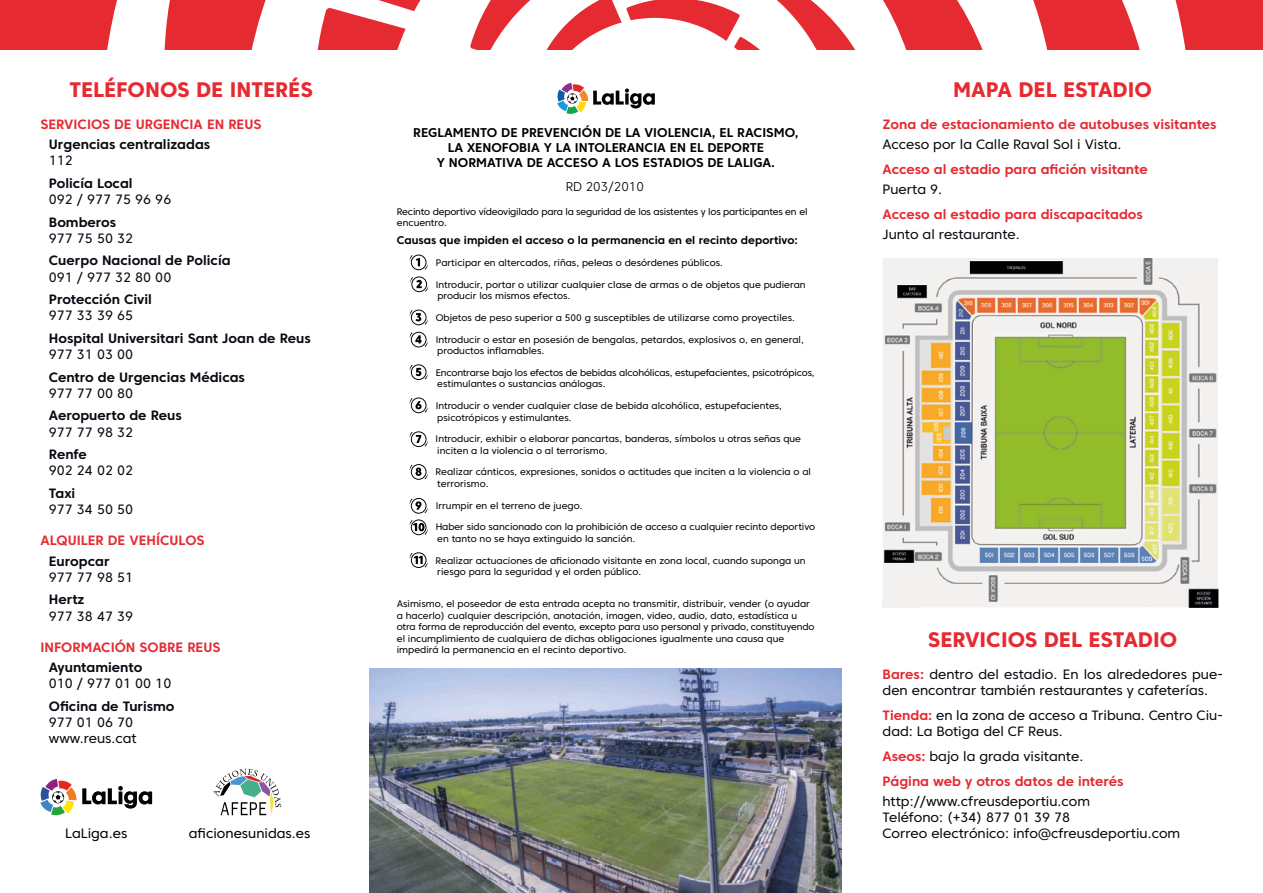
<style>
.page{position:relative;width:1263px;height:893px;background:#fff}
.page>*{position:absolute;margin:0;border:0;box-sizing:border-box;transform-origin:0 0}
.t1{font:800 21px "Core Sans C 75";color:#e62a32}
.t2{font:13.5px/16.2px "Core Sans C 45";color:#060a11}
.t3{font:700 13.5px "Core Sans C 65";color:#060a11}
.t4{font:700 13.5px "Core Sans C 65";color:#e62a32}
.t5{font:13.5px "Core Sans C 45";color:#000}
.t6{font:700 12.75px/15.3px "Core Sans C 65";color:#000;text-align:center}
.t7{font:300 12.75px "Core Sans C 35";color:#000}
.t8{font:700 11.1px "Core Sans C 65";color:#000}
.t9{font:9.6px/11.4px "Core Sans C 45";color:#000}
.t10{font:9.6px/11.4px "Core Sans C 45";letter-spacing:-.02em;color:#000}
.s1{font-family:"Core Sans C 75";font-weight:800;color:#fff}
.s2{color:#fff}
.s3{font-family:"Core Sans C 65";font-weight:700;color:#e62a32}
</style>
<div class="page">
<img style="left:369px;top:669px;width:473px;height:224px">
<svg style="left:557px;top:83px;width:98px;height:31px"></svg>
<svg style="left:410px;top:254px;width:18px;height:16px"></svg>
<svg style="left:410px;top:310px;width:18px;height:15px"></svg>
<svg style="left:410px;top:332px;width:18px;height:15px"></svg>
<svg style="left:410px;top:364px;width:18px;height:16px"></svg>
<svg style="left:410px;top:397px;width:18px;height:16px"></svg>
<svg style="left:410px;top:431px;width:18px;height:16px"></svg>
<svg style="left:410px;top:464px;width:18px;height:16px"></svg>
<svg style="left:410px;top:498px;width:18px;height:37px"></svg>
<svg style="left:410px;top:552px;width:18px;height:16px"></svg>
<svg style="left:410px;top:276px;width:18px;height:16px"></svg>
<div style="left:0;top:0;width:117px;height:50px;background:#e62a32"></div>
<svg style="left:1175px;top:0;width:88px;height:50px;background:#e7383f"></svg>
<svg style="left:164px;top:0;width:102px;height:50px;background:#e84047"></svg>
<svg style="left:1033px;top:0;width:107px;height:50px;background:#e94a51"></svg>
<svg style="left:777px;top:0;width:206px;height:50px"></svg>
<svg style="left:317px;top:0;width:443px;height:50px"></svg>
<svg style="left:40px;top:779px;width:112px;height:36px"></svg>
<svg style="left:213px;top:769px;width:68px;height:46px"></svg>
<img style="left:882px;top:258px;width:337px;height:350px">
<h1 class="t1" style="left:69px;top:76px;width:245px">TELÉFONOS DE INTERÉS</h1>
<h2 class="t4" style="left:40px;top:115px;width:223px">SERVICIOS DE URGENCIA EN REUS</h2>
<h2 class="t3" style="left:49px;top:136px;width:163px">Urgencias centralizadas</h2>
<h2 class="t2" style="left:49px;top:152px;width:26px">112</h2>
<h2 class="t3" style="left:49px;top:175px;width:85px">Policía Local</h2>
<h2 class="t2" style="left:49px;top:191px;width:124px">092 / 977 75 96 96</h2>
<h2 class="t3" style="left:49px;top:213px;width:69px">Bomberos</h2>
<h2 class="t2" style="left:49px;top:230px;width:86px">977 75 50 32</h2>
<h2 class="t3" style="left:49px;top:252px;width:183px">Cuerpo Nacional de Policía</h2>
<h2 class="t2" style="left:49px;top:269px;width:124px">091 / 977 32 80 00</h2>
<h2 class="t3" style="left:49px;top:291px;width:104px">Protección Civil</h2>
<h2 class="t2" style="left:49px;top:307px;width:86px">977 33 39 65</h2>
<h2 class="t3" style="left:49px;top:330px;width:263px">Hospital Universitari Sant Joan de Reus</h2>
<h2 class="t2" style="left:49px;top:346px;width:86px">977 31 03 00</h2>
<h2 class="t3" style="left:49px;top:368px;width:198px">Centro de Urgencias Médicas</h2>
<h2 class="t2" style="left:49px;top:385px;width:86px">977 77 00 80</h2>
<h2 class="t3" style="left:49px;top:407px;width:134px">Aeropuerto de Reus</h2>
<h2 class="t2" style="left:49px;top:424px;width:86px">977 77 98 32</h2>
<h2 class="t3" style="left:49px;top:446px;width:40px">Renfe</h2>
<h2 class="t2" style="left:49px;top:462px;width:86px">902 24 02 02</h2>
<h2 class="t3" style="left:49px;top:485px;width:28px">Taxi</h2>
<h2 class="t2" style="left:49px;top:501px;width:86px">977 34 50 50</h2>
<h2 class="t4" style="left:40px;top:532px;width:166px">ALQUILER DE VEHÍCULOS</h2>
<h2 class="t3" style="left:49px;top:552px;width:62px">Europcar</h2>
<h2 class="t2" style="left:49px;top:569px;width:86px">977 77 98 51</h2>
<h2 class="t3" style="left:49px;top:591px;width:37px">Hertz</h2>
<h2 class="t2" style="left:49px;top:608px;width:86px">977 38 47 39</h2>
<h2 class="t4" style="left:40px;top:639px;width:182px">INFORMACIÓN SOBRE REUS</h2>
<h2 class="t3" style="left:49px;top:659px;width:95px">Ayuntamiento</h2>
<h2 class="t2" style="left:49px;top:675px;width:124px">010 / 977 01 00 10</h2>
<h2 class="t3" style="left:49px;top:698px;width:127px">Oficina de Turismo</h2>
<h2 class="t2" style="left:49px;top:714px;width:89px">977 01 06 70 www.reus.cat</h2>
<h2 class="t5" style="left:65px;top:825px;width:64px">LaLiga.es</h2>
<h2 class="t5" style="left:189px;top:825px;width:123px">aficionesunidas.es</h2>
<h3 class="t6" style="left:413px;top:125px;width:387px">REGLAMENTO DE PREVENCIÓN DE LA VIOLENCIA, EL RACISMO,<br>LA XENOFOBIA Y LA INTOLERANCIA EN EL DEPORTE<br>Y NORMATIVA DE ACCESO A LOS ESTADIOS DE LALIGA.</h3>
<h3 class="t7" style="left:566px;top:179px;width:80px">RD 203/2010</h3>
<p class="t10" style="left:397px;top:206px;width:412px">Recinto deportivo vídeovigilado para la seguridad de los asistentes y los participantes en el encuentro.</p>
<p class="t8" style="left:397px;top:233px;width:402px">Causas que impiden el acceso o la permanencia en el recinto deportivo:</p>
<p class="t9" style="left:416px;top:257px;width:309px"><span class="s1">1.</span> Participar en altercados, riñas, peleas o desórdenes públicos.</p>
<p class="t9" style="left:437px;top:279px;width:370px;text-indent:-21px"><span class="s2">2.</span> Introducir, portar o utilizar cualquier clase de armas o de objetos que pudieran producir los mismos efectos.</p>
<p class="t9" style="left:416px;top:312px;width:381px">3. Objetos de peso superior a 500 g susceptibles de utilizarse como proyectiles.</p>
<p class="t9" style="left:437px;top:334px;width:368px;text-indent:-21px">4. Introducir o estar en posesión de bengalas, petardos, explosivos o, en general, productos inflamables.</p>
<p class="t9" style="left:437px;top:367px;width:379px;text-indent:-21px">5. Encontrarse bajo los efectos de bebidas alcohólicas, estupefacientes, psicotrópicos, estimulantes o sustancias análogas.</p>
<p class="t9" style="left:437px;top:400px;width:346px;text-indent:-21px">6. Introducir o vender cualquier clase de bebida alcohólica, estupefacientes, psicotrópicos y estimulantes.</p>
<p class="t9" style="left:437px;top:433px;width:365px;text-indent:-21px">6. Introducir, exhibir o elaborar pancartas, banderas, símbolos u otras señas que inciten a la violencia o al terrorismo.</p>
<p class="t9" style="left:437px;top:466px;width:375px;text-indent:-21px">7. Realizar cánticos, expresiones, sonidos o actitudes que inciten a la violencia o al terrorismo.</p>
<p class="t9" style="left:416px;top:499px;width:168px">8. Irrumpir en el terreno de juego.</p>
<p class="t9" style="left:436px;top:521px;width:381px">Haber sido sancionado con la prohibición de acceso a cualquier recinto deportivo en tanto no se haya extinguido la sanción.</p>
<p class="t9" style="left:437px;top:554px;width:370px;text-indent:-21px">9. Realizar actuaciones de aficionado visitante en zona local, cuando suponga un riesgo para la seguridad y el orden público.</p>
<p class="t9" style="left:397px;top:598px;width:419px">Asimismo, el poseedor de esta entrada acepta no transmitir, distribuir, vender (o ayudar a hacerlo) cualquier descripción, anotación, imagen, video, audio, dato, estadística u otra forma de reproducción del evento, excepto para uso personal y privado, constituyendo el incumplimiento de cualquiera de dichas obligaciones igualmente una causa que impedirá la permanencia en el recinto deportivo.</p>
<h1 class="t1" style="left:953px;top:76px;width:200px">MAPA DEL ESTADIO</h1>
<h2 class="t4" style="left:882px;top:115px;width:336px">Zona de estacionamiento de autobuses visitantes</h2>
<h2 class="t2" style="left:882px;top:136px;width:240px">Acceso por la Calle Raval Sol i Vista.</h2>
<h2 class="t4" style="left:882px;top:161px;width:267px">Acceso al estadio para afición visitante</h2>
<h2 class="t2" style="left:882px;top:181px;width:61px">Puerta 9.</h2>
<h2 class="t4" style="left:882px;top:206px;width:262px">Acceso al estadio para discapacitados</h2>
<h2 class="t2" style="left:882px;top:226px;width:139px">Junto al restaurante.</h2>
<h1 class="t1" style="left:928px;top:627px;width:251px">SERVICIOS DEL ESTADIO</h1>
<h2 class="t2" style="left:882px;top:666px;width:342px"><span class="s3">Bares:</span> dentro del estadio. En los alrededores pue&shy;den encontrar también restaurantes y cafeterías.</h2>
<h2 class="t2" style="left:882px;top:707px;width:342px"><span class="s3">Tienda:</span> en la zona de acceso a Tribuna. Centro Ciu&shy;dad: La Botiga del CF Reus.</h2>
<h2 class="t2" style="left:882px;top:748px;width:202px"><span class="s3">Aseos:</span> bajo la grada visitante.</h2>
<h2 class="t4" style="left:882px;top:772px;width:243px">Página web y otros datos de interés</h2>
<h2 class="t2" style="left:882px;top:793px;width:299px">http://www.cfreusdeportiu.com<br>Teléfono: (+34) 877 01 39 78<br>Correo electrónico: info@cfreusdeportiu.com</h2>
</div>
